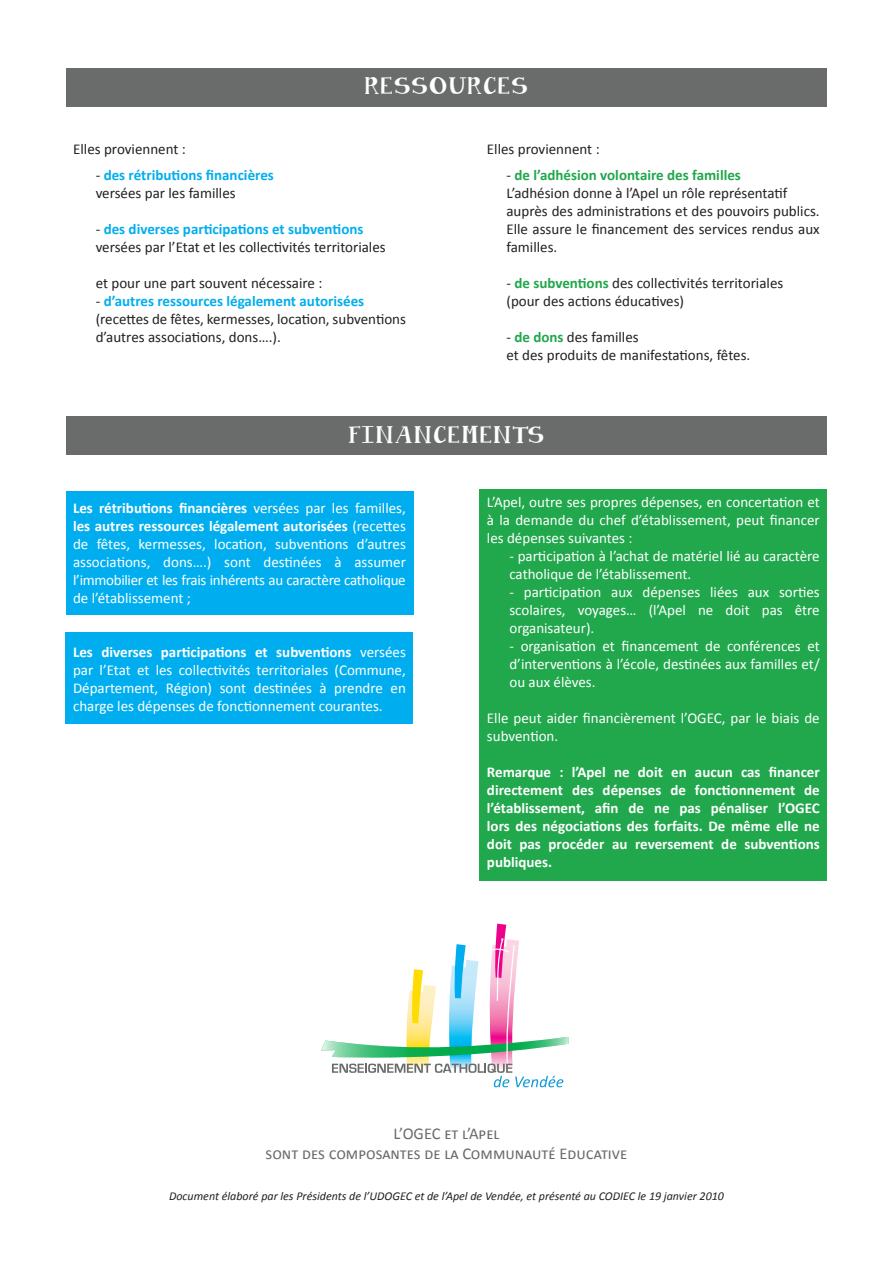
<style>
.page{position:relative;width:893px;height:1263px;background:#fff}
.page>*{position:absolute;margin:0;border:0;box-sizing:border-box;transform-origin:0 0}
.t1{font:21px "Janda Curlygirl Chunky";letter-spacing:.1em;color:#fff}
.t2{font:16.5px/19.8px "Calibri";color:#6a6c6c;text-align:center}
.t3{font:15px/18px "Calibri";color:#fff;text-align:justify}
.t4{font:15px/18px "Calibri";color:#231f20}
.t5{font:700 15px/18px "Calibri";color:#fff;text-align:justify}
.t6{font:700 15px/18px "Calibri";color:#00aeef}
.t7{font:italic 12px "Calibri";color:#231f20}
.s1{font-weight:400;color:#231f20}
.s2{font-weight:700;color:#00aeef}
.s3{font-weight:700;color:#21a74c}
.s4{font-weight:700}
</style>
<div class="page">
<div style="left:66px;top:68px;width:760px;height:38px;background:#6a6c6c"></div>
<div style="left:66px;top:416px;width:760px;height:39px;background:#6a6c6c"></div>
<div style="left:66px;top:491px;width:348px;height:123px;background:#00aeef"></div>
<div style="left:66px;top:632px;width:347px;height:92px;background:#00aeef"></div>
<div style="left:479px;top:489px;width:347px;height:391px;background:#21a74c"></div>
<svg style="left:321px;top:924px;width:247px;height:163px"></svg>
<h1 class="t1" style="left:365px;top:75px;width:164px">RESSOURCES</h1>
<p class="t4" style="left:73px;top:140px;width:114px">Elles proviennent :</p>
<p class="t6" style="left:96px;top:166px;width:180px"><span class="s1">-</span> des rétributions financières <span class="s1">versées par les familles</span></p>
<p class="t4" style="left:96px;top:220px;width:292px">- <span class="s2">des diverses participations et subventions </span>versées par l’Etat et les collectivités territoriales</p>
<p class="t4" style="left:96px;top:274px;width:228px">et pour une part souvent nécessaire :</p>
<p class="t4" style="left:96px;top:292px;width:312px">- <span class="s2">d’autres ressources légalement autorisées </span>(recettes de fêtes, kermesses, location, subventions d’autres associations, dons….).</p>
<p class="t4" style="left:487px;top:140px;width:114px">Elles proviennent :</p>
<p class="t4" style="left:506px;top:166px;width:315px">- <span class="s3">de l’adhésion volontaire des familles<br></span>L’adhésion donne à l’Apel un rôle représentatif auprès des administrations et des pouvoirs publics.<br>Elle assure le financement des services rendus aux familles.</p>
<p class="t4" style="left:506px;top:274px;width:278px">- <span class="s3">de subventions</span> des collectivités territoriales (pour des actions éducatives)</p>
<p class="t4" style="left:506px;top:328px;width:245px">- <span class="s3">de dons</span> des familles<br>et des produits de manifestations, fêtes.</p>
<h1 class="t1" style="left:349px;top:423px;width:196px">FINANCEMENTS</h1>
<p class="t3" style="left:73px;top:499px;width:334px"><span class="s4">Les rétributions financières</span> versées par les familles, <span class="s4">les autres ressources légalement autorisées</span> (recettes de fêtes, kermesses, location, subventions d’autres associations, dons….) sont destinées à assumer l’immobilier et les frais inhérents au caractère catholique de l’établissement ;</p>
<p class="t3" style="left:73px;top:643px;width:334px"><span class="s4">Les diverses participations et subventions</span> versées par l’Etat et les collectivités territoriales (Commune, Département, Région) sont destinées à prendre en charge les dépenses de fonctionnement courantes.</p>
<p class="t3" style="left:487px;top:493px;width:334px">L’Apel, outre ses propres dépenses, en concertation et à la demande du chef d’établissement, peut financer les dépenses suivantes :</p>
<p class="t3" style="left:509px;top:547px;width:312px">- participation à l’achat de matériel lié au caractère catholique de l’établissement.</p>
<p class="t3" style="left:509px;top:583px;width:312px">- participation aux dépenses liées aux sorties scolaires, voyages… (l’Apel ne doit pas être organisateur).</p>
<p class="t3" style="left:509px;top:637px;width:312px">- organisation et financement de conférences et d’interventions à l’école, destinées aux familles et/ ou aux élèves.</p>
<p class="t3" style="left:487px;top:709px;width:334px">Elle peut aider financièrement l’OGEC, par le biais de subvention.</p>
<p class="t5" style="left:487px;top:762px;width:334px">Remarque : l’Apel ne doit en aucun cas financer directement des dépenses de fonctionnement de l’établissement, afin de ne pas pénaliser l’OGEC lors des négociations des forfaits. De même elle ne doit pas procéder au reversement de subventions publiques.</p>
<p class="t2" style="left:266px;top:1124px;width:363px">L’OGEC et l’Apel<br>sont des composantes de la Communauté Educative</p>
<p class="t7" style="left:169px;top:1187px;width:556px">Document élaboré par les Présidents de l’UDOGEC et de l’Apel de Vendée, et présenté au CODIEC le 19 janvier 2010</p>
</div>
